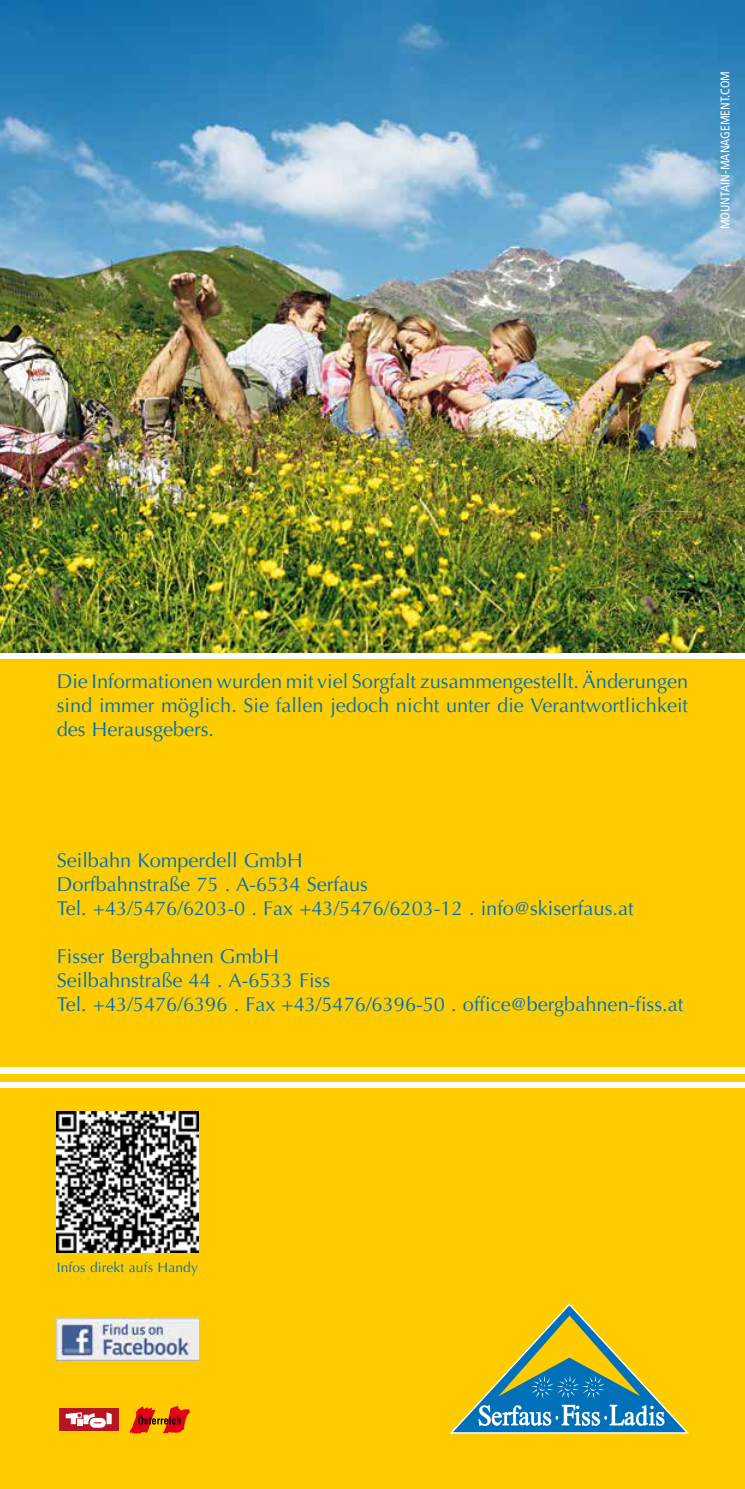
<style>
.page{position:relative;width:745px;height:1489px;background:#fff}
.page>*{position:absolute;margin:0;border:0;box-sizing:border-box;transform-origin:0 0}
.t1{font:20px/24px "Optima";color:#0071b9}
.t2{font:13.75px "Optima";letter-spacing:.01em;color:#0071b9}
.t3{font:condensed 12.5px "Frutiger";color:#fff}
</style>
<div class="page">
<div style="left:0;top:1088px;width:744px;height:400px;background:#fecc00"></div>
<img style="left:0;top:0;width:744px;height:652px">
<div style="left:0;top:659px;width:744px;height:408px;background:#fecc00"></div>
<div style="left:59px;top:1407px;width:59px;height:23px;background:#b51621"></div>
<svg style="left:66px;top:1412px;width:46px;height:15px"></svg>
<svg style="left:129px;top:1406px;width:60px;height:27px"></svg>
<svg style="left:450px;top:1303px;width:238px;height:130px"></svg>
<div style="left:0;top:1074px;width:744px;height:7px;background:#fecc00"></div>
<img style="left:57px;top:1318px;width:141px;height:42px">
<img style="left:57px;top:1111px;width:141px;height:141px">
<p class="t3" style="left:717px;top:229px;width:160px;rotate:-90deg">MOUNTAIN-MANAGEMENT.COM</p>
<p class="t1" style="left:57px;top:669px;width:632px;text-align:justify">Die Informationen wurden mit viel Sorgfalt zusammengestellt. Änderungen sind immer möglich. Sie fallen jedoch nicht unter die Verantwortlichkeit des Herausgebers.</p>
<p class="t1" style="left:57px;top:848px;width:578px">Seilbahn Komperdell GmbH<br>Dorfbahnstraße 75 . A-6534 Serfaus<br>Tel. +43/5476/6203-0 . Fax +43/5476/6203-12 . info@skiserfaus.at</p>
<p class="t1" style="left:57px;top:944px;width:627px">Fisser Bergbahnen GmbH<br>Seilbahnstraße 44 . A-6533 Fiss<br>Tel. +43/5476/6396 . Fax +43/5476/6396-50 . office@bergbahnen-fiss.at</p>
<p class="t2" style="left:57px;top:1259px;width:142px">Infos direkt aufs Handy</p>
</div>
